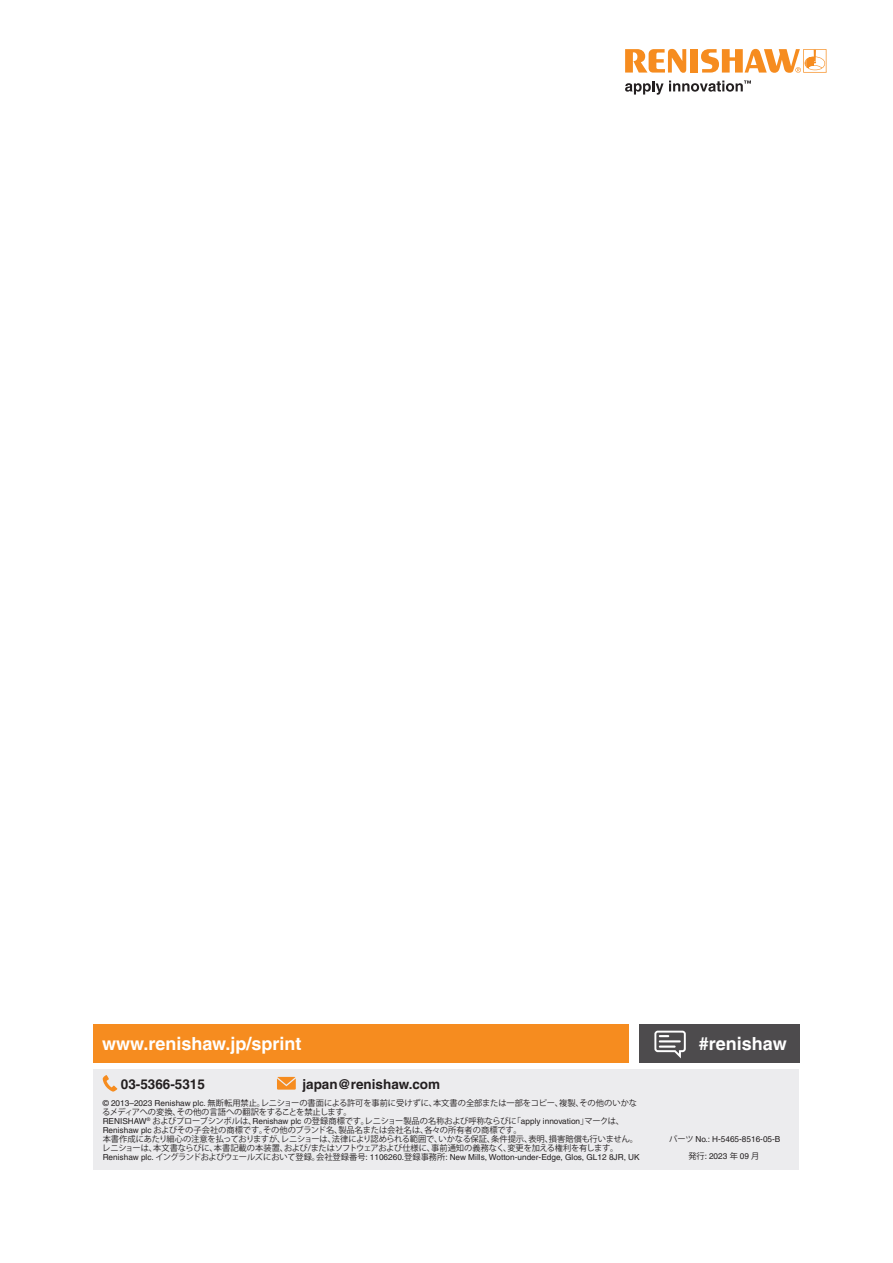
<style>
.page{position:relative;width:893px;height:1263px;background:#fff}
.page>*{position:absolute;margin:0;border:0;box-sizing:border-box;transform-origin:0 0}
.back_page_URL_white___hashtag{font:700 18px "Helvetica LT Pro";color:#fff}
.back_page_URL_white___hashtag_flush_righ{font:700 18px "Helvetica LT Pro";color:#fff}
.back_page_contact_details{font:700 13.5px "Helvetica LT Pro";color:#231f20}
.Disclaimer{font:8.25px/9px "Koz Go Std";letter-spacing:-.01em;color:#231f20}
.Disclaimer-2{font:8.25px "Helvetica LT Pro";color:#231f20}
.Part_No{font:8.25px "Helvetica LT Pro";color:#231f20}
.s1{font-family:"Helvetica LT Pro"}
.s2{font-family:"Koz Go Std"}
</style>
<div class="page">
<div style="left:94px;top:1068px;width:705px;height:101px;background:#ececee"></div>
<svg style="left:103px;top:1075px;width:14px;height:16px"></svg>
<svg style="left:277px;top:1077px;width:19px;height:12px"></svg>
<div style="left:639px;top:1024px;width:160px;height:38px;background:#4d4b4d"></div>
<svg style="left:654px;top:1031px;width:32px;height:27px"></svg>
<div style="left:94px;top:1024px;width:535px;height:38px;background:#f68c1f"></div>
<svg style="left:625px;top:49px;width:61px;height:24px"></svg>
<div style="left:690px;top:49px;width:8px;height:24px;background:#f68c1f"></div>
<svg style="left:701px;top:49px;width:125px;height:24px"></svg>
<svg style="left:625px;top:80px;width:126px;height:15px"></svg>
<p class="back_page_URL_white___hashtag" style="left:102px;top:1033px;width:201px">www.renishaw.jp/sprint</p>
<p class="back_page_contact_details" style="left:121px;top:1075px;width:86px">03-5366-5315</p>
<p class="back_page_contact_details" style="left:302px;top:1075px;width:139px">japan@renishaw.com</p>
<p class="Disclaimer" style="left:102px;top:1099px;width:536px"><span class="s1">© 2013–2023 Renishaw plc.</span> 無断転用禁止。レニショーの書面による許可を事前に受けずに、本文書の全部または一部をコピー、複製、その他のいかなるメディアへの変換、その他の言語への翻訳をすることを禁止します。</p>
<p class="Disclaimer" style="left:103px;top:1117px;width:523px"><span class="s1">RENISHAW</span><sup>®</sup> およびプローブシンボルは、<span class="s1">Renishaw plc</span> の登録商標です。レニショー製品の名称および呼称ならびに「<span class="s1">apply innovation</span>」マークは、<br><span class="s1">Renishaw plc</span> およびその子会社の商標です。その他のブランド名、製品名または会社名は、各々の所有者の商標です。</p>
<p class="Disclaimer" style="left:102px;top:1135px;width:537px">本書作成にあたり細心の注意を払っておりますが、レニショーは、法律により認められる範囲で、いかなる保証、条件提示、表明、損害賠償も行いません。レニショーは、本文書ならびに、本書記載の本装置、および/またはソフトウェアおよび仕様に、事前通知の義務なく、変更を加える権利を有します。</p>
<p class="Disclaimer-2" style="left:103px;top:1152px;width:539px">Renishaw plc. <span class="s2">イングランドおよびウェールズにおいて登録。会社登録番号</span>: 1106260.<span class="s2">登録事務所</span>: New Mills, Wotton-under-Edge, Glos, GL12 8JR, UK</p>
<p class="back_page_URL_white___hashtag_flush_righ" style="left:699px;top:1032px;width:89px">#renishaw</p>
<p class="Part_No" style="left:669px;top:1134px;width:113px"><span class="s2">パーツ</span> No.: H-5465-8516-05-B</p>
<p class="Part_No" style="left:688px;top:1151px;width:72px"><span class="s2">発行</span>: 2023 <span class="s2">年</span> 09 <span class="s2">月</span></p>
</div>
